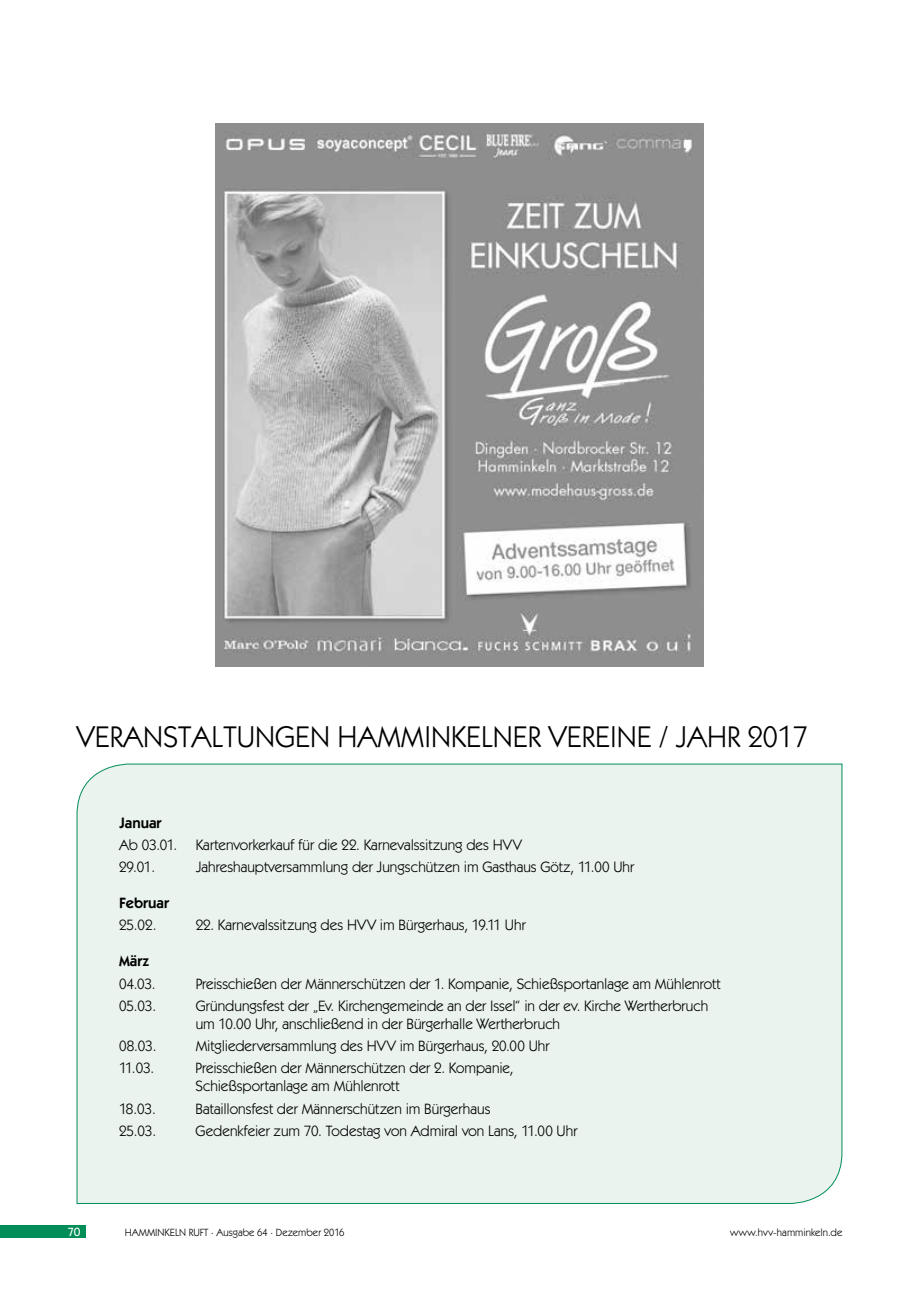
<style>
.page{position:relative;width:919px;height:1289px;background:#fff}
.page>*{position:absolute;margin:0;border:0;box-sizing:border-box;transform-origin:0 0}
.t1{font:30px "Itc Kabel";color:#000}
.t2{font:15px/18px "Itc Kabel";color:#000}
.t3{font:600 15px "Itc Kabel";color:#000}
.t4{font:500 12px "Itc Kabel";color:#fff}
.t5{font:10.5px "Itc Kabel";color:#000}
</style>
<div class="page">
<div style="left:0;top:1225px;width:85px;height:12px;background:#008d58"></div>
<div style="left:76px;top:763px;width:766px;height:441px;background:#eaf3ee"></div>
<img style="left:215px;top:123px;width:488px;height:543px">
<h1 class="t1" style="left:77px;top:719px;width:732px">VERANSTALTUNGEN HAMMINKELNER VEREINE / JAHR 2017</h1>
<p class="t3" style="left:119px;top:813px;width:44px">Januar</p>
<p class="t2" style="left:119px;top:833px;width:404px;line-height:22.2px">Ab 03.01. Kartenvorkerkauf für die 22. Karnevalssitzung des HVV<br>29.01.</p>
<p class="t2" style="left:196px;top:857px;width:440px">Jahreshauptversammlung der Jungschützen im Gasthaus Götz, 11.00 Uhr</p>
<p class="t3" style="left:119px;top:894px;width:51px">Februar</p>
<p class="t2" style="left:119px;top:916px;width:39px">25.02.</p>
<p class="t2" style="left:196px;top:916px;width:332px">22. Karnevalssitzung des HVV im Bürgerhaus, 19.11 Uhr</p>
<p class="t3" style="left:119px;top:952px;width:31px">März</p>
<p class="t2" style="left:119px;top:974px;width:38px">04.03.</p>
<p class="t2" style="left:196px;top:974px;width:526px">Preisschießen der Männerschützen der 1. Kompanie, Schießsportanlage am Mühlenrott</p>
<p class="t2" style="left:119px;top:996px;width:39px">05.03.</p>
<p class="t2" style="left:196px;top:996px;width:514px">Gründungsfest der „Ev. Kirchengemeinde an der Issel“ in der ev. Kirche Wertherbruch um 10.00 Uhr, anschließend in der Bürgerhalle Wertherbruch</p>
<p class="t2" style="left:119px;top:1036px;width:39px">08.03.</p>
<p class="t2" style="left:196px;top:1036px;width:355px">Mitgliederversammlung des HVV im Bürgerhaus, 20.00 Uhr</p>
<p class="t2" style="left:119px;top:1058px;width:37px">11.03.</p>
<p class="t2" style="left:196px;top:1058px;width:319px">Preisschießen der Männerschützen der 2. Kompanie,<br>Schießsportanlage am Mühlenrott</p>
<p class="t2" style="left:119px;top:1099px;width:38px">18.03.</p>
<p class="t2" style="left:196px;top:1099px;width:296px">Bataillonsfest der Männerschützen im Bürgerhaus</p>
<p class="t2" style="left:119px;top:1121px;width:39px">25.03.</p>
<p class="t2" style="left:196px;top:1121px;width:383px">Gedenkfeier zum 70. Todestag von Admiral von Lans, 11.00 Uhr</p>
<p class="t4" style="left:67px;top:1224px;width:15px">70</p>
<p class="t5" style="left:125px;top:1226px;width:221px">HAMMINKELN RUFT · Ausgabe 64 · Dezember 2016</p>
<p class="t5" style="left:730px;top:1226px;width:114px">www.hvv-hamminkeln.de</p>
</div>
